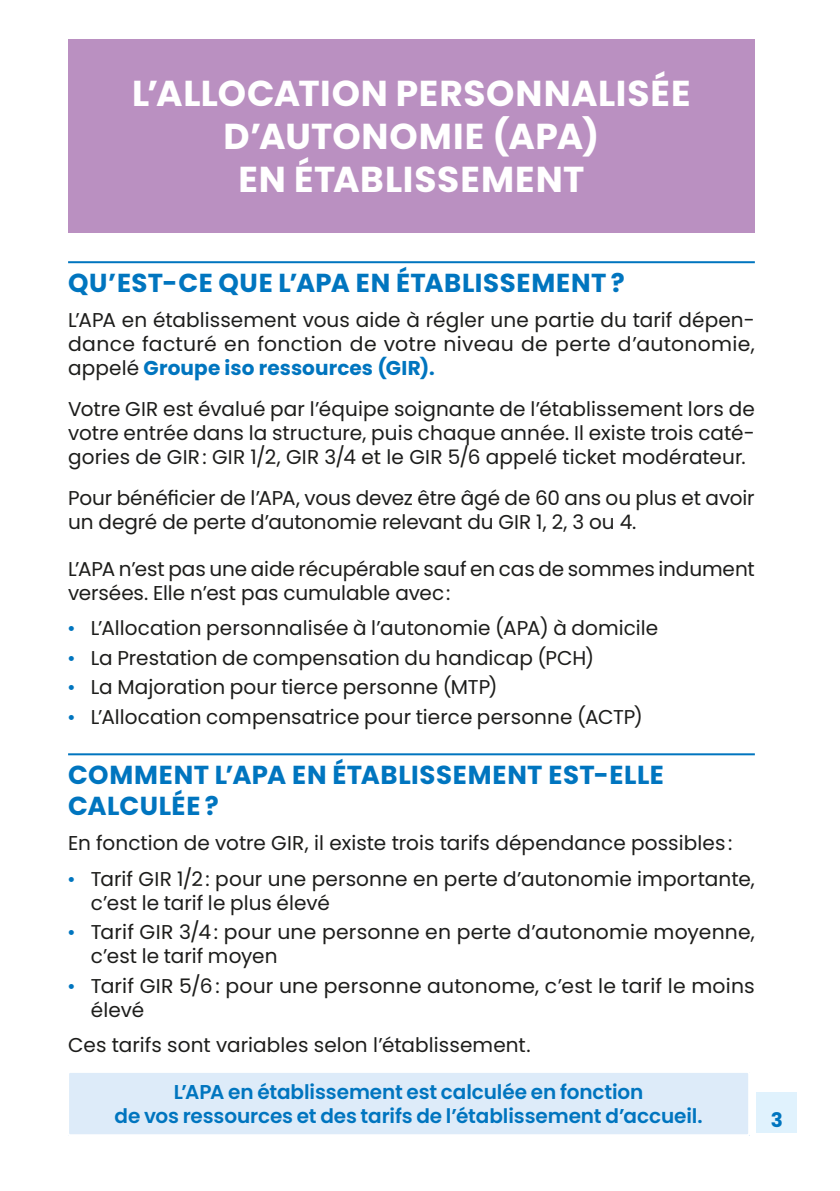
<style>
.page{position:relative;width:840px;height:1191px;background:#fff}
.page>*{position:absolute;margin:0;border:0;box-sizing:border-box;transform-origin:0 0}
.t1{font:700 36px/43.2px "Poppins";letter-spacing:.015em;color:#fff;text-align:center}
.t2{font:700 26px/31.2px "Poppins";letter-spacing:.02em;color:#0075bf}
.t3{font:20px/24px "Poppins";letter-spacing:.005em;color:#1d1d1b}
.bloc{font:600 20px/24px "Poppins";letter-spacing:-.005em;color:#0075bf;text-align:center}
.t4{font:700 20px "Poppins";color:#0075bf}
.s1{font-weight:700;color:#0075bf}
.s2{font-family:"Patron";font-weight:700;color:#0075bf}
</style>
<div class="page">
<div style="left:756px;top:1091px;width:40px;height:41px;background:#e0f2fd"></div>
<div style="left:68px;top:40px;width:686px;height:193px;background:#ba90c1"></div>
<hr style="left:68px;top:261px;width:686px;height:2px;background:#0075bf">
<hr style="left:68px;top:753px;width:686px;height:2px;background:#0075bf">
<div style="left:70px;top:1073px;width:676px;height:60px;background:#ddebf9"></div>
<div style="left:67px;top:1070px;width:682px;height:66px;border:2px solid #fff;border-radius:2px"></div>
<p class="t1" style="left:132px;top:72px;width:559px">L’ALLOCATION PERSONNALISÉE<br>D’AUTONOMIE (APA)<br>EN ÉTABLISSEMENT</p>
<p class="t2" style="left:68px;top:267px;width:558px">QU’EST-CE QUE L’APA EN ÉTABLISSEMENT ?</p>
<p class="t3" style="left:68px;top:308px;width:687px;text-align:justify">L’APA en établissement vous aide à régler une partie du tarif dépen&shy;dance facturé en fonction de votre niveau de perte d’autonomie, appelé <span class="s1">Groupe iso ressources (GIR).</span></p>
<p class="t3" style="left:68px;top:397px;width:687px;text-align:justify">Votre GIR est évalué par l’équipe soignante de l’établissement lors de votre entrée dans la structure, puis chaque année. Il existe trois caté&shy;gories de GIR: GIR 1/2, GIR 3/4 et le GIR 5/6 appelé ticket modérateur.</p>
<p class="t3" style="left:68px;top:486px;width:687px">Pour bénéficier de l’APA, vous devez être âgé de 60 ans ou plus et avoir un degré de perte d’autonomie relevant du GIR 1, 2, 3 ou 4.</p>
<p class="t3" style="left:68px;top:557px;width:687px">L’APA n’est pas une aide récupérable sauf en cas de sommes indument versées. Elle n’est pas cumulable avec:</p>
<p class="t3" style="left:68px;top:616px;width:591px"><span class="s2">•</span> L’Allocation personnalisée à l’autonomie (APA) à domicile</p>
<p class="t3" style="left:68px;top:646px;width:527px"><span class="s2">•</span> La Prestation de compensation du handicap (PCH)</p>
<p class="t3" style="left:68px;top:675px;width:431px"><span class="s2">•</span> La Majoration pour tierce personne (MTP)</p>
<p class="t3" style="left:68px;top:705px;width:576px"><span class="s2">•</span> L’Allocation compensatrice pour tierce personne (ACTP)</p>
<p class="t2" style="left:68px;top:759px;width:597px">COMMENT L’APA EN ÉTABLISSEMENT EST-ELLE<br>CALCULÉE ?</p>
<p class="t3" style="left:68px;top:831px;width:665px">En fonction de votre GIR, il existe trois tarifs dépendance possibles:</p>
<p class="t3" style="left:91px;top:866px;width:665px;text-indent:-23px"><span class="s2">•</span> Tarif GIR 1/2: pour une personne en perte d’autonomie importante, c’est le tarif le plus élevé</p>
<p class="t3" style="left:91px;top:920px;width:665px;text-indent:-23px"><span class="s2">•</span> Tarif GIR 3/4: pour une personne en perte d’autonomie moyenne, c’est le tarif moyen</p>
<p class="t3" style="left:91px;top:974px;width:665px;text-indent:-23px"><span class="s2">•</span> Tarif GIR 5/6: pour une personne autonome, c’est le tarif le moins élevé</p>
<p class="t3" style="left:68px;top:1033px;width:463px">Ces tarifs sont variables selon l’établissement.</p>
<p class="bloc" style="left:114px;top:1079px;width:589px">L’APA en établissement est calculée en fonction<br>de vos ressources et des tarifs de l’établissement d’accueil.</p>
<p class="t4" style="left:770px;top:1108px;width:14px">3</p>
</div>
